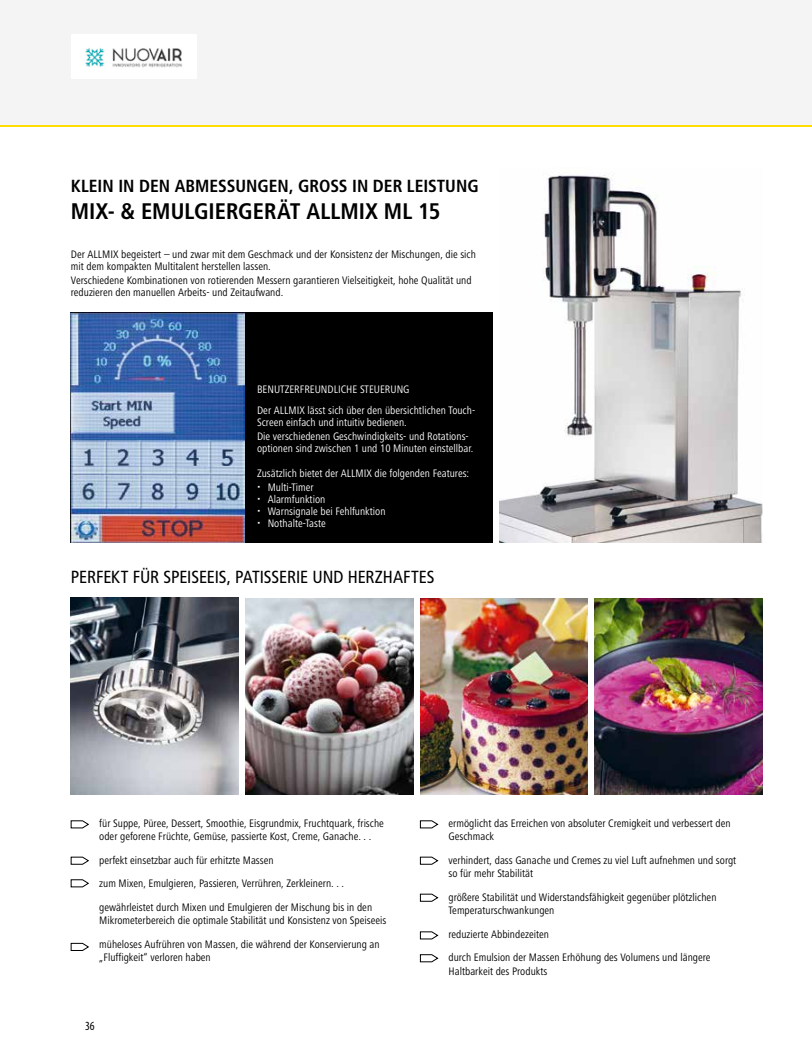
<style>
.page{position:relative;width:812px;height:1053px;background:#fff}
.page>*{position:absolute;margin:0;border:0;box-sizing:border-box;transform-origin:0 0}
.t1{font:700 condensed 22.5px "Frutiger LT";color:#000}
.t2{font:condensed 17.5px "Frutiger LT";letter-spacing:-.005em;color:#000}
.t3{font:700 condensed 17.5px "Frutiger LT";color:#000}
.t4{font:condensed 12.5px "Myriad Pro";color:#000}
.t5{font:condensed 11.25px/13.5px "Frutiger Next LTCE";color:#000}
.t6{font:condensed 11.25px/12px "Frutiger Next LTCE";color:#fff}
</style>
<div class="page">
<div style="left:0;top:0;width:811px;height:125px;background:#f4f4f4"></div>
<hr style="left:0;top:125px;width:811px;height:1px;background:#fd0">
<img style="left:72px;top:34px;width:123px;height:44px">
<div style="left:71px;top:312px;width:422px;height:231px;background:#000"></div>
<img style="left:71px;top:312px;width:173px;height:231px">
<img style="left:500px;top:172px;width:262px;height:371px">
<img style="left:245px;top:598px;width:168px;height:196px">
<img style="left:420px;top:598px;width:167px;height:196px">
<img style="left:594px;top:598px;width:168px;height:196px">
<img style="left:71px;top:598px;width:167px;height:196px">
<svg style="left:71px;top:856px;width:18px;height:8px"></svg>
<svg style="left:71px;top:879px;width:18px;height:8px"></svg>
<svg style="left:71px;top:942px;width:18px;height:9px"></svg>
<svg style="left:71px;top:820px;width:18px;height:8px"></svg>
<svg style="left:420px;top:856px;width:18px;height:8px"></svg>
<svg style="left:420px;top:893px;width:18px;height:8px"></svg>
<svg style="left:420px;top:954px;width:18px;height:8px"></svg>
<svg style="left:420px;top:931px;width:18px;height:8px"></svg>
<svg style="left:420px;top:820px;width:18px;height:8px"></svg>
<h2 class="t3" style="left:71px;top:175px;width:409px">KLEIN IN DEN ABMESSUNGEN, GROSS IN DER LEISTUNG</h2>
<h1 class="t1" style="left:71px;top:197px;width:371px">MIX- &amp; EMULGIERGERÄT ALLMIX ML 15</h1>
<p class="t5" style="left:71px;top:248px;width:406px;line-height:12px">Der ALLMIX begeistert – und zwar mit dem Geschmack und der Konsistenz der Mischungen, die sich mit dem kompakten Multitalent herstellen lassen.</p>
<p class="t5" style="left:71px;top:274px;width:402px;line-height:12px">Verschiedene Kombinationen von rotierenden Messern garantieren Vielseitigkeit, hohe Qualität und reduzieren den manuellen Arbeits- und Zeitaufwand.</p>
<p class="t6" style="left:257px;top:379px;width:220px;line-height:20.8px">BENUTZERFREUNDLICHE STEUERUNG<br>Der ALLMIX lässt sich über den übersichtlichen Touch-</p>
<p class="t6" style="left:257px;top:415px;width:213px;line-height:14.5px">Screen einfach und intuitiv bedienen.<br>Die verschiedenen Geschwindigkeits- und Rotations-</p>
<p class="t6" style="left:257px;top:437px;width:218px;line-height:24px">optionen sind zwischen 1 und 10 Minuten einstellbar.<br>Zusätzlich bietet der ALLMIX die folgenden Features:</p>
<p class="t6" style="left:268px;top:481px;width:119px">Multi-Timer<br>Alarmfunktion<br>Warnsignale bei Fehlfunktion<br>Nothalte-Taste</p>
<h2 class="t2" style="left:71px;top:567px;width:365px">PERFEKT FÜR SPEISEEIS, PATISSERIE UND HERZHAFTES</h2>
<p class="t5" style="left:99px;top:816px;width:286px">für Suppe, Püree, Dessert, Smoothie, Eisgrundmix, Fruchtquark, frische oder geforene Früchte, Gemüse, passierte Kost, Creme, Ganache. . .</p>
<p class="t5" style="left:99px;top:848px;width:274px;line-height:23.5px">perfekt einsetzbar auch für erhitzte Massen<br>zum Mixen, Emulgieren, Passieren, Verrühren, Zerkleinern. . . gewährleistet durch Mixen und Emulgieren der Mischung bis in den</p>
<p class="t5" style="left:99px;top:908px;width:288px;line-height:23.5px">Mikrometerbereich die optimale Stabilität und Konsistenz von Speiseeis müheloses Aufrühren von Massen, die während der Konservierung an</p>
<p class="t5" style="left:99px;top:950px;width:113px">„Fluffigkeit“ verloren haben</p>
<p class="t4" style="left:85px;top:1018px;width:11px">36</p>
<p class="t5" style="left:448px;top:816px;width:283px">ermöglicht das Erreichen von absoluter Cremigkeit und verbessert den<br>Geschmack</p>
<p class="t5" style="left:448px;top:853px;width:289px">verhindert, dass Ganache und Cremes zu viel Luft aufnehmen und sorgt so für mehr Stabilität</p>
<p class="t5" style="left:448px;top:890px;width:269px">größere Stabilität und Widerstandsfähigkeit gegenüber plötzlichen<br>Temperaturschwankungen</p>
<p class="t5" style="left:448px;top:922px;width:263px;line-height:23.5px">reduzierte Abbindezeiten<br>durch Emulsion der Massen Erhöhung des Volumens und längere</p>
<p class="t5" style="left:448px;top:964px;width:100px">Haltbarkeit des Produkts</p>
</div>
